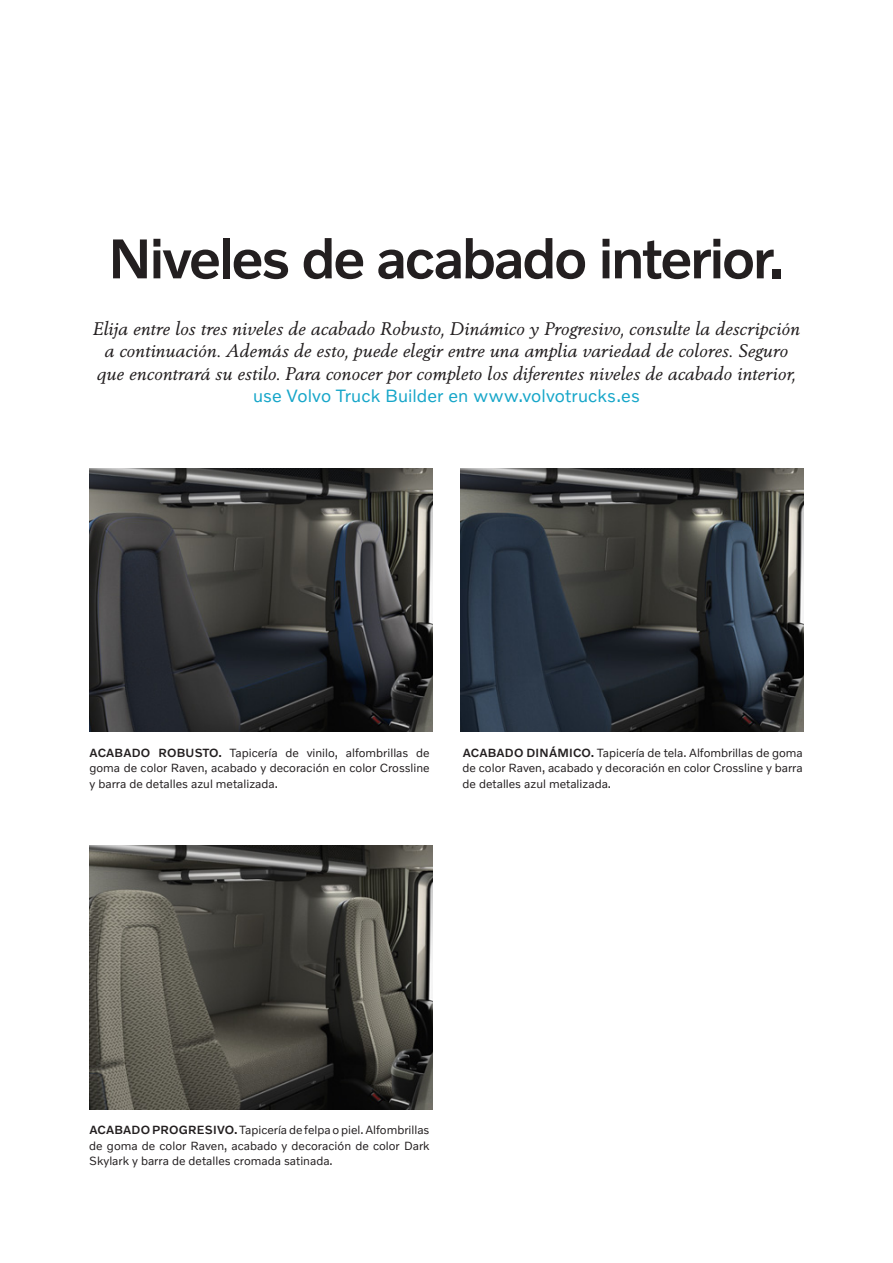
<style>
.page{position:relative;width:893px;height:1263px;background:#fff}
.page>*{position:absolute;margin:0;border:0;box-sizing:border-box;transform-origin:0 0}
.Rubrik{font:500 57px "Volvo Novum";letter-spacing:-.045em;color:#231f20}
.Ingress{font:italic 18px/22.5px "Volvo Serif Pro";letter-spacing:.02em;color:#231f20;text-align:center}
.Ingress-2{font:18px "Volvo Novum";letter-spacing:.005em;color:#16a6c9}
.t1{font:12px/15.8px "Volvo Novum";color:#231f20;text-align:justify}
.s1{font-weight:500}
</style>
<div class="page">
<img style="left:89px;top:845px;width:344px;height:264px">
<img style="left:460px;top:468px;width:344px;height:264px">
<img style="left:89px;top:468px;width:344px;height:264px">
<p class="Rubrik" style="left:108px;top:222px;width:678px">Niveles de acabado interior.</p>
<p class="Ingress" style="left:93px;top:318px;width:708px">Elija entre los tres niveles de acabado Robusto, Dinámico y Progresivo, consulte la descripción a continuación. Además de esto, puede elegir entre una amplia variedad de colores. Seguro que encontrará su estilo. Para conocer por completo los diferentes niveles de acabado interior,</p>
<p class="Ingress-2" style="left:253px;top:385px;width:388px">use Volvo Truck Builder en www.volvotrucks.es</p>
<p class="t1" style="left:89px;top:744px;width:342px"><span class="s1">ACABADO ROBUSTO.</span> Tapicería de vinilo, alfombrillas de goma de color Raven, acabado y decoración en color Crossline y barra de detalles azul metalizada.</p>
<p class="t1" style="left:463px;top:744px;width:342px"><span class="s1">ACABADO DINÁMICO.</span> Tapicería de tela. Alfombrillas de goma de color Raven, acabado y decoración en color Crossline y barra de detalles azul metalizada.</p>
<p class="t1" style="left:89px;top:1121px;width:342px"><span class="s1">ACABADO PROGRESIVO.</span> Tapicería de felpa o piel. Alfombrillas de goma de color Raven, acabado y decoración de color Dark Skylark y barra de detalles cromada satinada.</p>
</div>
